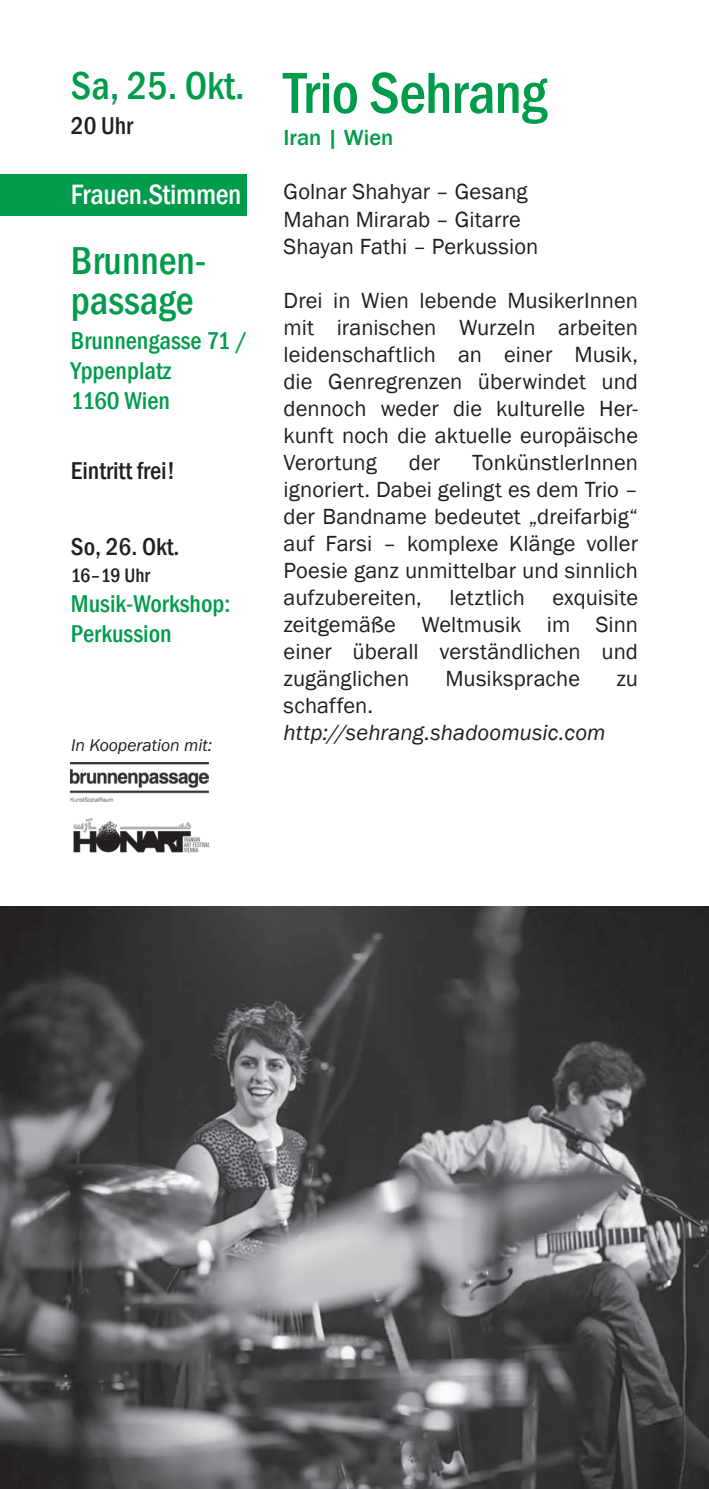
<style>
.page{position:relative;width:709px;height:1489px;background:#fff}
.page>*{position:absolute;margin:0;border:0;box-sizing:border-box;transform-origin:0 0}
.t1{font:500 condensed 60px "Franklin Gothic";letter-spacing:-.02em;color:#009c4b}
.t2{font:500 condensed 40px/40px "Franklin Gothic";color:#009c4b}
.t3{font:500 condensed 28.75px "Franklin Gothic";letter-spacing:-.01em;color:#fff}
.t4{font:500 condensed 25px/30px "Franklin Gothic";color:#009c4b}
.t5{font:500 condensed 25px "Franklin Gothic";color:#231f20}
.t6{font:22.5px/27px "Franklin Gothic";letter-spacing:.005em;color:#231f20;text-align:justify}
.t7{font:italic 22.5px "Franklin Gothic";letter-spacing:.005em;color:#231f20}
.t8{font:500 22.5px "Franklin Gothic";color:#009c4b}
.t9{font:500 condensed 20px "Franklin Gothic";letter-spacing:-.01em;color:#231f20}
.t10{font:italic 17.5px "Franklin Gothic";color:#231f20}
</style>
<div class="page">
<div style="left:0;top:174px;width:247px;height:41px;background:#009c4b"></div>
<img style="left:71px;top:763px;width:137px;height:38px">
<img style="left:73px;top:818px;width:137px;height:35px">
<img style="left:0;top:906px;width:709px;height:582px">
<h2 class="t2" style="left:71px;top:65px;width:175px">Sa, 25. Okt.</h2>
<p class="t5" style="left:71px;top:109px;width:64px">20 Uhr</p>
<p class="t3" style="left:71px;top:175px;width:172px">Frauen.Stimmen</p>
<h2 class="t2" style="left:71px;top:240px;width:137px">Brunnen&shy;passage</h2>
<p class="t4" style="left:71px;top:325px;width:178px">Brunnengasse 71 /<br>Yppenplatz<br>1160 Wien</p>
<p class="t5" style="left:71px;top:454px;width:106px">Eintritt frei!</p>
<p class="t5" style="left:71px;top:530px;width:110px">So, 26. Okt.</p>
<p class="t9" style="left:71px;top:562px;width:81px">16–19 Uhr</p>
<p class="t4" style="left:71px;top:588px;width:161px">Musik-Workshop:<br>Perkussion</p>
<p class="t10" style="left:71px;top:734px;width:143px">In Kooperation mit:</p>
<h1 class="t1" style="left:283px;top:54px;width:265px">Trio Sehrang</h1>
<p class="t8" style="left:283px;top:124px;width:111px">Iran | Wien</p>
<p class="t6" style="left:283px;top:179px;width:256px;text-align:left">Golnar Shahyar – Gesang<br>Mahan Mirarab – Gitarre<br>Shayan Fathi – Perkussion</p>
<p class="t6" style="left:283px;top:287px;width:356px">Drei in Wien lebende MusikerInnen mit iranischen Wurzeln arbeiten leidenschaftlich an einer Musik, die Genregrenzen überwindet und dennoch weder die kulturelle Her&shy;kunft noch die aktuelle europäische Verortung</p>
<p class="t6" style="left:283px;top:449px;width:356px;text-indent:188px">TonkünstlerInnen ignoriert. Dabei gelingt es dem Trio – der Bandname bedeutet „dreifarbig“ auf Farsi – komplexe Klänge voller Poesie ganz unmittelbar und sinnlich aufzubereiten, letztlich exquisite zeitgemäße Weltmusik im Sinn einer überall verständlichen und zugänglichen</p>
<p class="t6" style="left:409px;top:449px;width:33px">der</p>
<p class="t6" style="left:445px;top:665px;width:136px">Musiksprache</p>
<p class="t6" style="left:616px;top:665px;width:23px">zu</p>
<p class="t6" style="left:283px;top:692px;width:91px">schaffen.</p>
<p class="t7" style="left:283px;top:718px;width:323px">http://sehrang.shadoomusic.com</p>
</div>
